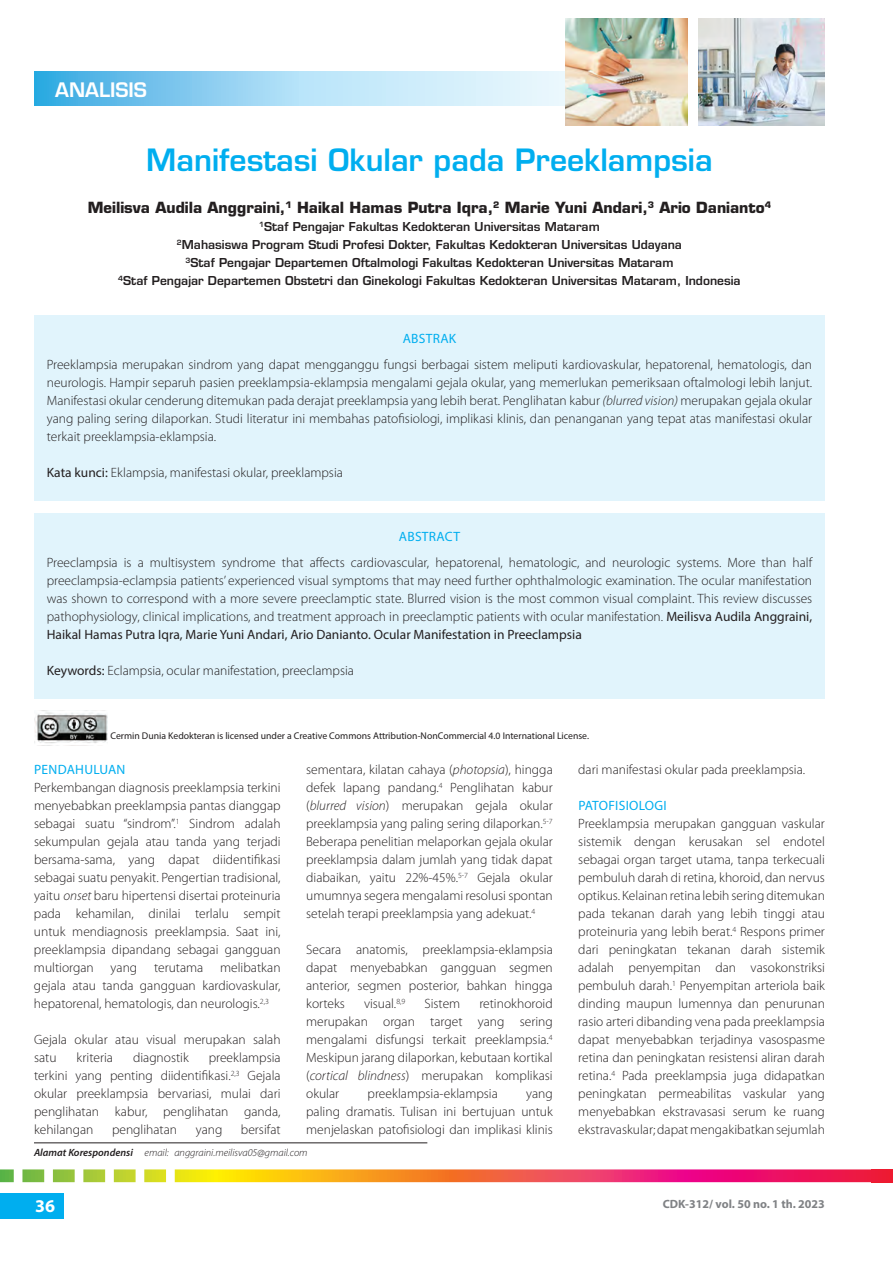
<style>
.page{position:relative;width:893px;height:1263px;background:#fff}
.page>*{position:absolute;margin:0;border:0;box-sizing:border-box;transform-origin:0 0}
.Eurostile_-_H1{font:600 30px "Eurostile LT Std";color:#00aeef}
.t1{font:600 19.5px "Eurostile LT Std";color:#fff}
.t2{font:700 18px "Myriad Pro";color:#fff}
.Eurostile_-_H2{font:700 15px "Eurostile LT Std";color:#231f20}
.MP_default{font:300 13.5px/18px "Myriad Pro";color:#231f20;text-align:justify}
.MP_abstrak_default{font:300 13.5px/18px "Myriad Pro";color:#231f20;text-align:justify}
.MP_H1___color{font:13.5px "Myriad Pro";letter-spacing:.02em;color:#00aeef}
.MP_abstrak_H1___colo{font:13.5px "Myriad Pro";letter-spacing:.02em;color:#00aeef}
.Eurostile_-_H3{font:600 12px "Eurostile LT Std";color:#231f20}
.Eurostile_-_H3_BR{font:600 12px "Eurostile LT Std";color:#231f20}
.t3{font:700 12px "Myriad Pro";color:#808285}
.Korespondensi_H2{font:italic 300 10.5px "Myriad Pro";color:#231f20}
.t4{font:italic 600 10.5px "Myriad Pro";color:#231f20}
.t5{font:9.75px "Myriad Pro";color:#231f20}
.s1{font-style:italic}
.s2{font-weight:400}
.s3{font-weight:300}
</style>
<div class="page">
<svg style="left:34px;top:71px;width:532px;height:35px;background:#a3d9f3"></svg>
<div style="left:0;top:1193px;width:64px;height:25px;background:#00aeef"></div>
<svg style="left:0;top:1169px;width:893px;height:13px;background:#e87d50"></svg>
<img style="left:566px;top:19px;width:122px;height:107px">
<img style="left:698px;top:19px;width:127px;height:106px">
<hr style="left:34px;top:1142px;width:393px;height:1px;background:#231f20">
<div style="left:34px;top:315px;width:791px;height:186px;background:#e1f4fc"></div>
<div style="left:34px;top:514px;width:791px;height:185px;background:#e1f4fc"></div>
<img style="left:34px;top:710px;width:74px;height:36px">
<h2 class="t1" style="left:55px;top:78px;width:93px">ANALISIS</h2>
<p class="Eurostile_-_H1" style="left:146px;top:142px;width:568px">Manifestasi Okular pada Preeklampsia</p>
<p class="Eurostile_-_H2" style="left:88px;top:198px;width:685px">Meilisva Audila Anggraini,<sup>1</sup> Haikal Hamas Putra Iqra,<sup>2</sup> Marie Yuni Andari,<sup>3</sup> Ario Danianto<sup>4</sup></p>
<p class="Eurostile_-_H3" style="left:259px;top:219px;width:342px"><sup>1</sup>Staf Pengajar Fakultas Kedokteran Universitas Mataram</p>
<p class="Eurostile_-_H3" style="left:177px;top:237px;width:507px"><sup>2</sup>Mahasiswa Program Studi Profesi Dokter, Fakultas Kedokteran Universitas Udayana</p>
<p class="Eurostile_-_H3" style="left:185px;top:255px;width:489px"><sup>3</sup>Staf Pengajar Departemen Oftalmologi Fakultas Kedokteran Universitas Mataram</p>
<p class="Eurostile_-_H3_BR" style="left:118px;top:273px;width:624px"><sup>4</sup>Staf Pengajar Departemen Obstetri dan Ginekologi Fakultas Kedokteran Universitas Mataram, Indonesia</p>
<p class="MP_abstrak_H1___colo" style="left:403px;top:330px;width:55px">ABSTRAK</p>
<p class="MP_abstrak_default" style="left:47px;top:356px;width:767px">Preeklampsia merupakan sindrom yang dapat mengganggu fungsi berbagai sistem meliputi kardiovaskular, hepatorenal, hematologis, dan neurologis. Hampir separuh pasien preeklampsia-eklampsia mengalami gejala okular, yang memerlukan pemeriksaan oftalmologi lebih lanjut.<br>Manifestasi okular cenderung ditemukan pada derajat preeklampsia yang lebih berat. Penglihatan kabur <span class="s1">(blurred vision)</span> merupakan gejala okular yang paling sering dilaporkan. Studi literatur ini membahas patofisiologi, implikasi klinis, dan penanganan yang tepat atas manifestasi okular terkait preeklampsia-eklampsia.</p>
<p class="MP_abstrak_default" style="left:47px;top:464px;width:298px"><span class="s2">Kata kunci:</span> Eklampsia, manifestasi okular, preeklampsia</p>
<p class="MP_abstrak_H1___colo" style="left:399px;top:528px;width:63px">ABSTRACT</p>
<p class="MP_abstrak_default" style="left:47px;top:554px;width:767px">Preeclampsia is a multisystem syndrome that affects cardiovascular, hepatorenal, hematologic, and neurologic systems. More than half preeclampsia-eclampsia patients’ experienced visual symptoms that may need further ophthalmologic examination. The ocular manifestation was shown to correspond with a more severe preeclamptic state. Blurred vision is the most common visual complaint. This review discusses pathophysiology, clinical implications, and treatment approach in preeclamptic patients with ocular manifestation. <span class="s2">Meilisva Audila Anggraini, Haikal Hamas Putra Iqra, Marie Yuni Andari, Ario Danianto. Ocular Manifestation in Preeclampsia</span></p>
<p class="MP_abstrak_default" style="left:47px;top:662px;width:309px"><span class="s2">Keywords:</span> Eclampsia, ocular manifestation, preeclampsia</p>
<p class="t5" style="left:111px;top:730px;width:480px">Cermin Dunia Kedokteran is licensed under a Creative Commons Attribution-NonCommercial 4.0 International License.</p>
<p class="MP_H1___color" style="left:34px;top:761px;width:93px">PENDAHULUAN</p>
<p class="MP_default" style="left:34px;top:779px;width:248px">Perkembangan diagnosis preeklampsia terkini menyebabkan preeklampsia pantas dianggap sebagai suatu “sindrom”.<sup>1</sup> Sindrom adalah sekumpulan gejala atau tanda yang terjadi bersama-sama, yang dapat diidentifikasi sebagai suatu penyakit. Pengertian tradisional, yaitu <span class="s1">onset</span> baru hipertensi disertai proteinuria pada kehamilan, dinilai terlalu sempit untuk mendiagnosis preeklampsia. Saat ini, preeklampsia dipandang sebagai gangguan multiorgan yang terutama melibatkan gejala atau tanda gangguan kardiovaskular, hepatorenal, hematologis, dan neurologis.<sup>2,3</sup></p>
<p class="MP_default" style="left:34px;top:1031px;width:248px">Gejala okular atau visual merupakan salah satu</p>
<p class="MP_default" style="left:34px;top:1049px;width:248px;text-indent:175px">preeklampsia terkini yang penting diidentifikasi.<sup>2,3</sup> Gejala okular preeklampsia bervariasi, mulai dari penglihatan kabur, penglihatan ganda, kehilangan</p>
<p class="MP_default" style="left:77px;top:1049px;width:38px">kriteria</p>
<p class="MP_default" style="left:133px;top:1049px;width:57px">diagnostik</p>
<p class="MP_default" style="left:112px;top:1121px;width:67px">penglihatan</p>
<p class="MP_default" style="left:196px;top:1121px;width:28px">yang</p>
<p class="MP_default" style="left:241px;top:1121px;width:41px">bersifat</p>
<p class="MP_default" style="left:306px;top:761px;width:248px">sementara, kilatan cahaya (<span class="s1">photopsia</span>), hingga defek lapang pandang.<sup>4</sup> Penglihatan kabur (<span class="s1">blurred vision</span>) merupakan gejala okular preeklampsia yang paling sering dilaporkan.<sup>5-7<br></sup>Beberapa penelitian melaporkan gejala okular preeklampsia dalam jumlah yang tidak dapat diabaikan, yaitu 22%-45%.<sup>5-7</sup> Gejala okular umumnya segera mengalami resolusi spontan setelah terapi preeklampsia yang adekuat.<sup>4</sup></p>
<p class="MP_default" style="left:306px;top:941px;width:248px">Secara anatomis, preeklampsia-eklampsia dapat menyebabkan gangguan segmen anterior, segmen posterior, bahkan hingga korteks</p>
<p class="MP_default" style="left:364px;top:995px;width:43px">visual.<sup>8,9</sup></p>
<p class="MP_default" style="left:424px;top:995px;width:37px">Sistem</p>
<p class="MP_default" style="left:306px;top:995px;width:248px;text-indent:173px">retinokhoroid merupakan organ target yang sering mengalami disfungsi terkait preeklampsia.<sup>4<br></sup>Meskipun jarang dilaporkan, kebutaan kortikal (<span class="s1">cortical blindness</span>) merupakan komplikasi okular</p>
<p class="MP_default" style="left:368px;top:1085px;width:132px">preeklampsia-eklampsia</p>
<p class="MP_default" style="left:306px;top:1085px;width:248px;text-indent:220px">yang paling dramatis. Tulisan ini bertujuan untuk menjelaskan patofisiologi dan implikasi klinis</p>
<p class="Korespondensi_H2" style="left:174px;top:1146px;width:135px">anggraini.meilisva05@gmail.com</p>
<p class="t4" style="left:34px;top:1145px;width:136px">Alamat Korespondensi <span class="s3">email:</span></p>
<p class="MP_default" style="left:578px;top:761px;width:228px">dari manifestasi okular pada preeklampsia.</p>
<p class="MP_H1___color" style="left:578px;top:797px;width:90px">PATOFISIOLOGI</p>
<p class="MP_default" style="left:578px;top:815px;width:248px">Preeklampsia merupakan gangguan vaskular sistemik dengan kerusakan sel endotel sebagai organ target utama, tanpa terkecuali pembuluh darah di retina, khoroid, dan nervus optikus. Kelainan retina lebih sering ditemukan pada tekanan darah yang lebih tinggi atau proteinuria yang lebih berat.<sup>4</sup> Respons primer dari peningkatan tekanan darah sistemik adalah penyempitan dan vasokonstriksi pembuluh darah.<sup>1</sup> Penyempitan arteriola baik dinding maupun lumennya dan penurunan rasio arteri dibanding vena pada preeklampsia dapat menyebabkan terjadinya vasospasme retina dan peningkatan resistensi aliran darah retina.<sup>4</sup> Pada preeklampsia juga didapatkan peningkatan permeabilitas vaskular yang menyebabkan ekstravasasi serum ke ruang ekstravaskular; dapat mengakibatkan sejumlah</p>
<h3 class="t2" style="left:35px;top:1194px;width:21px">36</h3>
<p class="t3" style="left:663px;top:1196px;width:164px">CDK-312/ vol. 50 no. 1 th. 2023</p>
</div>
